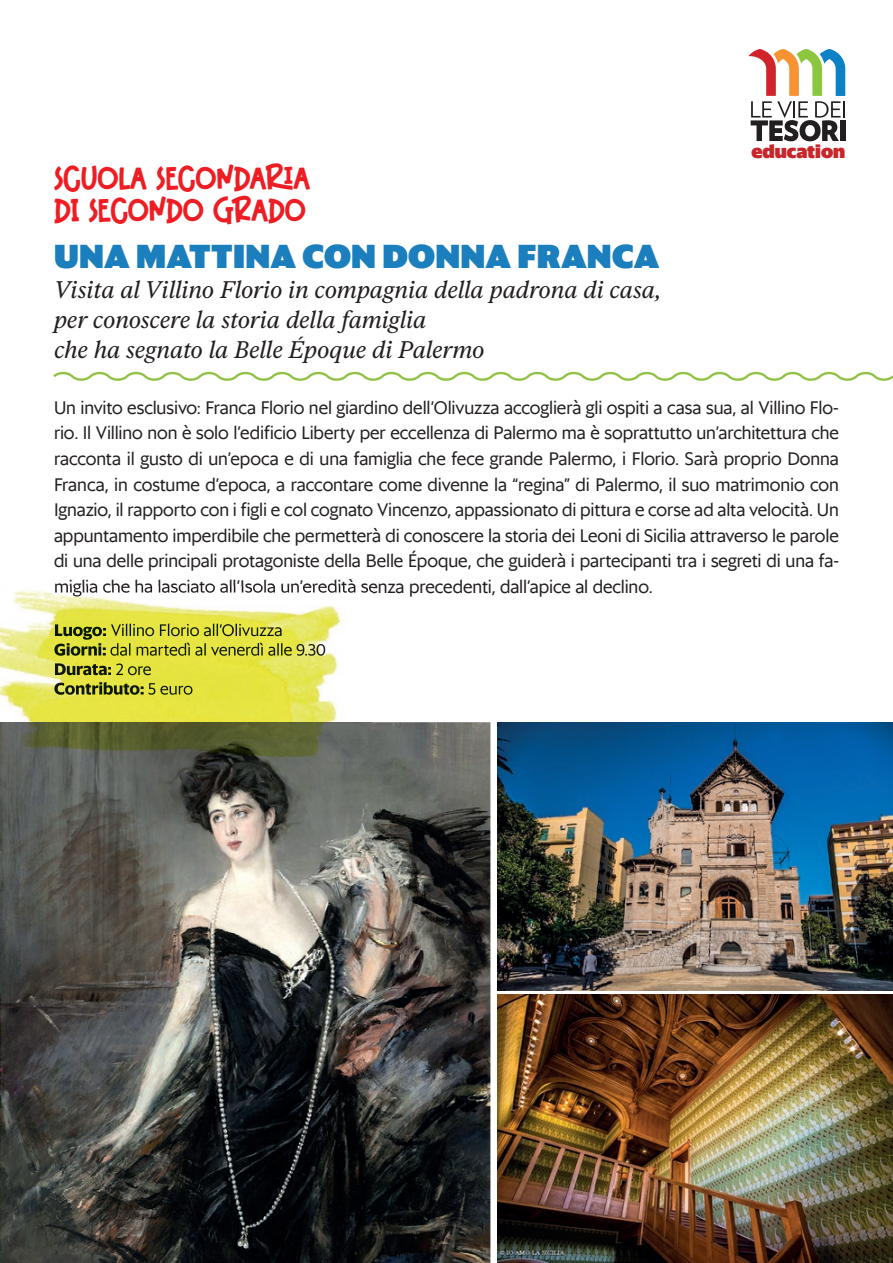
<style>
.page{position:relative;width:893px;height:1263px;background:#fff}
.page>*{position:absolute;margin:0;border:0;box-sizing:border-box;transform-origin:0 0}
.t1{font:33px/31.5px "Birthday Verygood";color:#ee1d23}
.t2{font:900 33px "Sanomat Sans Web";letter-spacing:.01em;color:#1b7ebd}
.t3{font:italic 24px/30px "Ivar Text";letter-spacing:-.005em;color:#231f20}
.t4{font:900 18.45px "Sanomat Sans Web";color:#c8262b}
.t5{font:18px/25.5px "Sanomat Sans Web";letter-spacing:-.005em;color:#231f20;text-align:justify}
</style>
<div class="page">
<svg style="left:748px;top:49px;width:97px;height:92px"></svg>
<div style="left:840px;top:120px;width:5px;height:21px;background:#231f20"></div>
<img style="left:497px;top:722px;width:396px;height:269px">
<img style="left:0;top:722px;width:490px;height:541px">
<img style="left:497px;top:994px;width:396px;height:269px">
<svg style="left:53px;top:371px;width:840px;height:10px"></svg>
<img style="left:0;top:590px;width:343px;height:132px">
<img style="left:55px;top:586px;width:317px;height:10px">
<img style="left:55px;top:624px;width:51px;height:16px">
<img style="left:107px;top:623px;width:176px;height:13px">
<img style="left:54px;top:643px;width:53px;height:13px">
<img style="left:110px;top:643px;width:216px;height:13px">
<img style="left:55px;top:663px;width:57px;height:12px">
<img style="left:112px;top:663px;width:39px;height:12px">
<img style="left:54px;top:682px;width:139px;height:13px">
<img style="left:144px;top:683px;width:49px;height:12px">
<img style="left:0;top:722px;width:372px;height:86px">
<h1 class="t1" style="left:54px;top:163px;width:257px">SCUOLA SECONDARIA<br>DI SECONDO GRADO</h1>
<p class="t4" style="left:751px;top:137px;width:95px">education</p>
<h1 class="t2" style="left:54px;top:231px;width:607px">UNA MATTINA CON DONNA FRANCA</h1>
<h2 class="t3" style="left:54px;top:275px;width:609px">Visita al Villino Florio in compagnia della padrona di casa, per conoscere la storia della famiglia<br>che ha segnato la Belle Époque di Palermo</h2>
<p class="t5" style="left:54px;top:393px;width:787px">Un invito esclusivo: Franca Florio nel giardino dell’Olivuzza accoglierà gli ospiti a casa sua, al Villino Flo&shy;rio. Il Villino non è solo l’edificio Liberty per eccellenza di Palermo ma è soprattutto un’architettura che racconta il gusto di un’epoca e di una famiglia che fece grande Palermo, i Florio. Sarà proprio Donna Franca, in costume d’epoca, a raccontare come divenne la “regina” di Palermo, il suo matrimonio con Ignazio, il rapporto con i figli e col cognato Vincenzo, appassionato di pittura e corse ad alta velocità. Un appuntamento imperdibile che permetterà di conoscere la storia dei Leoni di Sicilia attraverso le parole di una delle principali protagoniste della Belle Époque, che guiderà i partecipanti tra i segreti di una fa&shy;miglia che ha lasciato all’Isola un’eredità senza precedenti, dall’apice al declino.</p>
</div>
